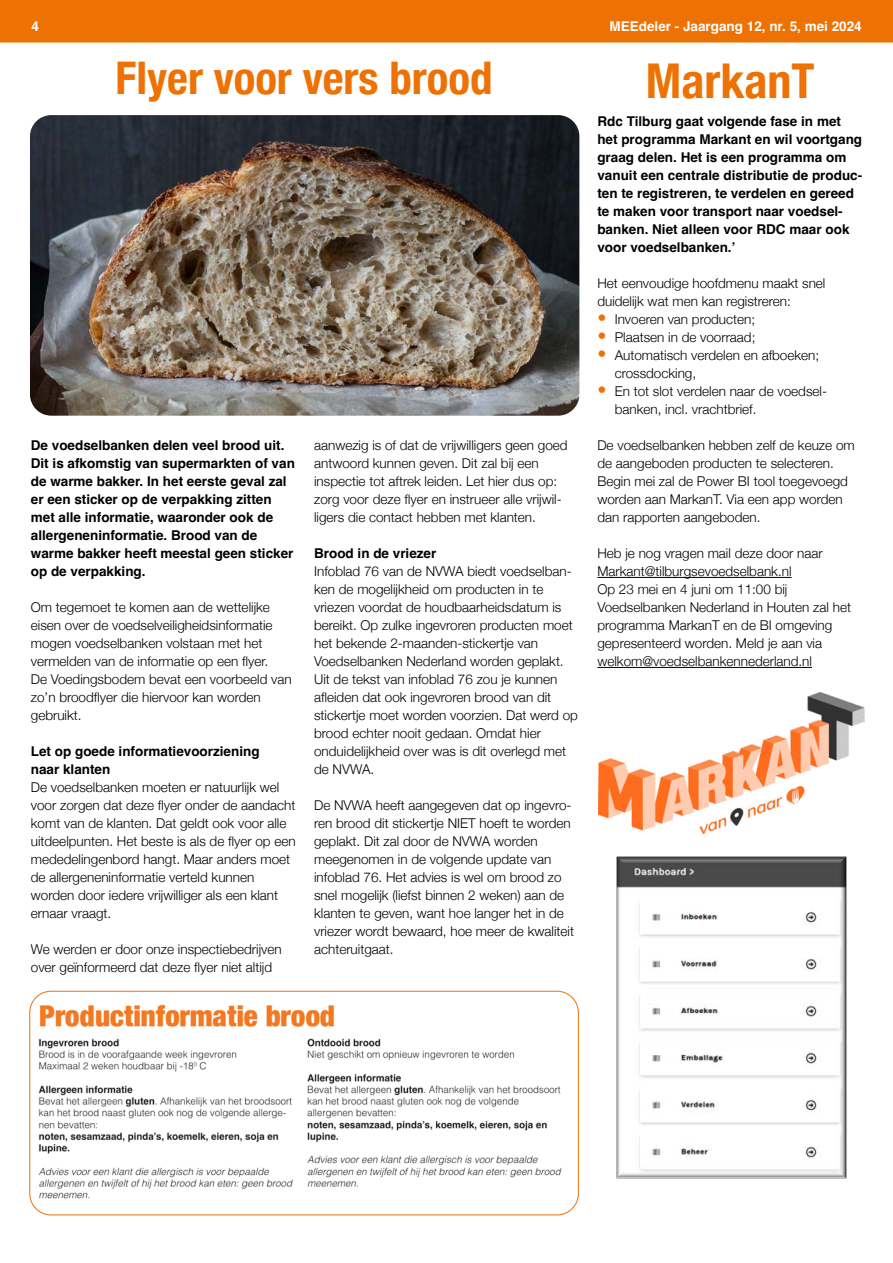
<style>
.page{position:relative;width:893px;height:1263px;background:#fff}
.page>*{position:absolute;margin:0;border:0;box-sizing:border-box;transform-origin:0 0}
.t1{font:700 condensed 48px "Helvetica Neue";color:#ee7203}
.t2{font:700 condensed 45px "Helvetica Neue";color:#ee7203}
.t3{font:300 13.5px/18px "Helvetica Neue";color:#000}
.t4{font:700 13.5px/18px "Helvetica";color:#000}
.t5{font:700 13.5px "Helvetica";color:#fff}
.s1{font-size:18px;color:#ee7203}
</style>
<div class="page">
<div style="left:0;top:0;width:893px;height:43px;background:#ee7203;border:2px solid #ee7203"></div>
<svg style="left:892px;top:0;width:1px;height:43px"></svg>
<img style="left:30px;top:115px;width:549px;height:301px">
<img style="left:31px;top:991px;width:546px;height:210px">
<div style="left:29px;top:991px;width:550px;height:224px;border:1px solid #ee7203;border-radius:21px"></div>
<hr style="left:597px;top:577px;width:195px;height:1px;background:#000">
<hr style="left:597px;top:667px;width:215px;height:1px;background:#000">
<img style="left:598px;top:692px;width:266px;height:141px">
<img style="left:616px;top:856px;width:231px;height:323px">
<p class="t5" style="left:31px;top:18px;width:9px">4</p>
<p class="t5" style="left:610px;top:18px;width:254px">MEEdeler - Jaargang 12, nr. 5, mei 2024</p>
<h2 class="t2" style="left:116px;top:40px;width:378px">Flyer voor vers brood</h2>
<h1 class="t1" style="left:646px;top:41px;width:170px">MarkanT</h1>
<p class="t4" style="left:597px;top:114px;width:266px">Rdc Tilburg gaat volgende fase in met het programma Markant en wil voortgang graag delen. Het is een programma om vanuit een centrale distributie de produc&shy;ten te registreren, te verdelen en gereed te maken voor transport naar voedsel&shy;banken. Niet alleen voor RDC maar ook voor voedselbanken.’</p>
<p class="t3" style="left:597px;top:273px;width:230px">Het eenvoudige hoofdmenu maakt snel duidelijk wat men kan registreren:</p>
<p class="t3" style="left:597px;top:309px;width:159px"><span class="s1">•</span> Invoeren van producten;</p>
<p class="t3" style="left:597px;top:327px;width:160px"><span class="s1">•</span> Plaatsen in de voorraad;</p>
<p class="t3" style="left:615px;top:345px;width:206px;text-indent:-17px"><span class="s1">•</span> Automatisch verdelen en afboeken; crossdocking,</p>
<p class="t3" style="left:615px;top:381px;width:214px;text-indent:-17px"><span class="s1">•</span> En tot slot verdelen naar de voedsel&shy;banken, incl. vrachtbrief.</p>
<p class="t3" style="left:597px;top:435px;width:259px">De voedselbanken hebben zelf de keuze om de aangeboden producten te selecteren.<br>Begin mei zal de Power BI tool toegevoegd worden aan MarkanT. Via een app worden dan rapporten aangeboden.</p>
<p class="t3" style="left:597px;top:543px;width:255px">Heb je nog vragen mail deze door naar Markant@tilburgsevoedselbank.nl<br>Op 23 mei en 4 juni om 11:00 bij Voedselbanken Nederland in Houten zal het programma MarkanT en de BI omgeving gepresenteerd worden. Meld je aan via welkom@voedselbankennederland.nl</p>
<p class="t4" style="left:31px;top:438px;width:266px">De voedselbanken delen veel brood uit.<br>Dit is afkomstig van supermarkten of van de warme bakker. In het eerste geval zal er een sticker op de verpakking zitten met alle informatie, waaronder ook de allergeneninformatie. Brood van de warme bakker heeft meestal geen sticker op de verpakking.</p>
<p class="t3" style="left:31px;top:597px;width:262px">Om tegemoet te komen aan de wettelijke eisen over de voedselveiligheidsinformatie mogen voedselbanken volstaan met het vermelden van de informatie op een flyer.<br>De Voedingsbodem bevat een voorbeeld van zo’n broodflyer die hiervoor kan worden gebruikt.</p>
<p class="t4" style="left:31px;top:744px;width:230px">Let op goede informatievoorziening naar klanten</p>
<p class="t3" style="left:31px;top:777px;width:266px">De voedselbanken moeten er natuurlijk wel voor zorgen dat deze flyer onder de aandacht komt van de klanten. Dat geldt ook voor alle uitdeelpunten. Het beste is als de flyer op een mededelingenbord hangt. Maar anders moet de allergeneninformatie verteld kunnen worden door iedere vrijwilliger als een klant ernaar vraagt.</p>
<p class="t3" style="left:31px;top:939px;width:252px">We werden er door onze inspectiebedrijven over geïnformeerd dat deze flyer niet altijd</p>
<p class="t3" style="left:314px;top:435px;width:255px">aanwezig is of dat de vrijwilligers geen goed antwoord kunnen geven. Dit zal bij een inspectie tot aftrek leiden. Let hier dus op: zorg voor deze flyer en instrueer alle vrijwil&shy;ligers die contact hebben met klanten.</p>
<p class="t4" style="left:314px;top:546px;width:124px">Brood in de vriezer</p>
<p class="t3" style="left:314px;top:561px;width:265px">Infoblad 76 van de NVWA biedt voedselban&shy;ken de mogelijkheid om producten in te vriezen voordat de houdbaarheidsdatum is bereikt. Op zulke ingevroren producten moet het bekende 2-maanden-stickertje van Voedselbanken Nederland worden geplakt.<br>Uit de tekst van infoblad 76 zou je kunnen afleiden dat ook ingevroren brood van dit stickertje moet worden voorzien. Dat werd op brood echter nooit gedaan. Omdat hier onduidelijkheid over was is dit overlegd met de NVWA.</p>
<p class="t3" style="left:314px;top:795px;width:261px">De NVWA heeft aangegeven dat op ingevro&shy;ren brood dit stickertje NIET hoeft te worden geplakt. Dit zal door de NVWA worden meegenomen in de volgende update van infoblad 76. Het advies is wel om brood zo snel mogelijk (liefst binnen 2 weken) aan de klanten te geven, want hoe langer het in de vriezer wordt bewaard, hoe meer de kwaliteit achteruitgaat.</p>
</div>
